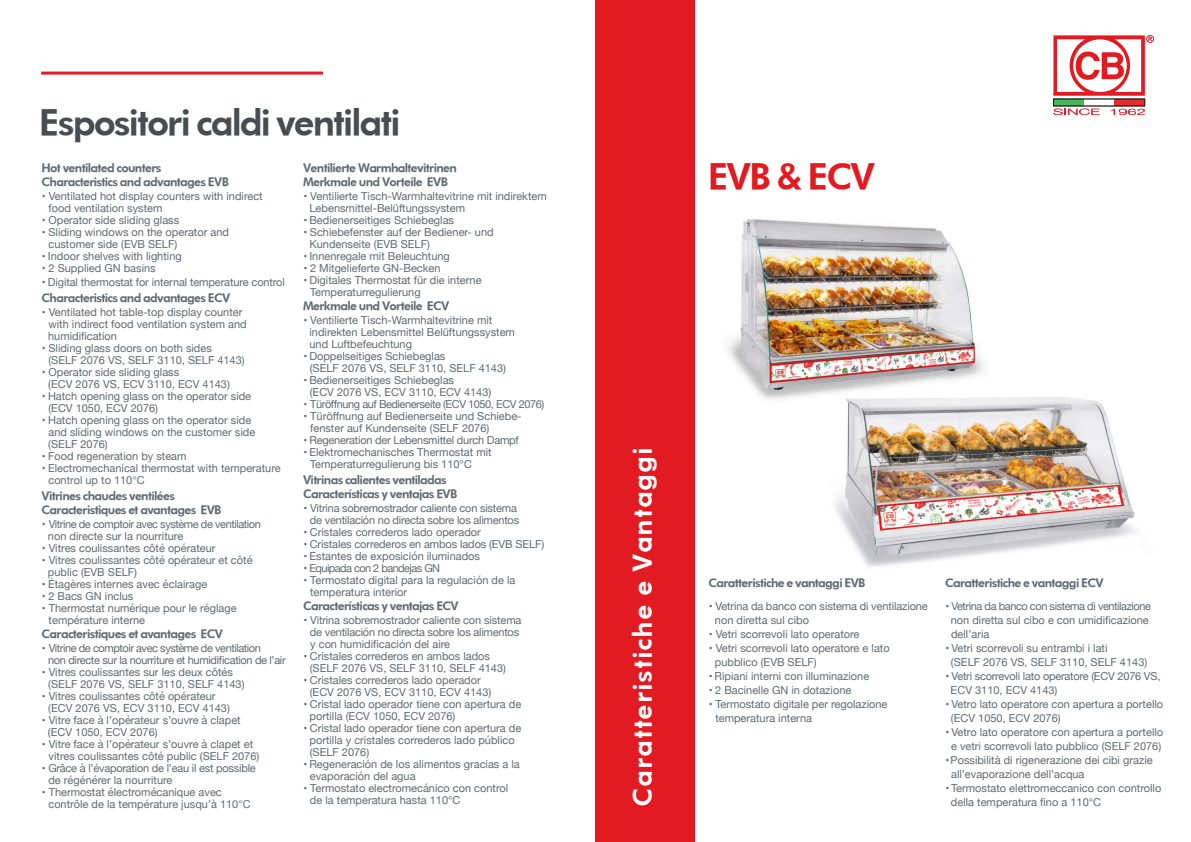
<style>
.page{position:relative;width:1191px;height:842px;background:#fff}
.page>*{position:absolute;margin:0;border:0;box-sizing:border-box;transform-origin:0 0}
.t1{font:800 36px "Volkswagen";color:#474e52}
.t2{font:800 36px "Volkswagen";color:#e21a21}
.t3{font:800 26px "Volkswagen";letter-spacing:.1em;color:#fff}
.t4{font:800 12px/14px "Volkswagen";color:#5e6a71}
.t5{font:11px/12px "Helvetica Neue";color:#5e6a71}
.t6{font:11px/14px "Helvetica Neue";letter-spacing:-.02em;color:#5e6a71}
.t7{font:11px/12px "Helvetica Neue";letter-spacing:-.04em;color:#5e6a71}
.t8{font:11px "Helvetica Neue";letter-spacing:-.05em;color:#5e6a71}
</style>
<div class="page">
<hr style="left:41px;top:72px;width:282px;height:3px;background:#e21a21">
<div style="left:1053px;top:99px;width:30px;height:7px;background:#41b759"></div>
<div style="left:1114px;top:99px;width:30px;height:7px;background:#e9282f"></div>
<svg style="left:1053px;top:109px;width:46px;height:6px"></svg>
<svg style="left:1110px;top:109px;width:34px;height:6px"></svg>
<svg style="left:1053px;top:35px;width:100px;height:60px"></svg>
<div style="left:595px;top:0;width:99px;height:842px;background:#e21a21"></div>
<img style="left:728px;top:219px;width:244px;height:180px">
<img style="left:808px;top:323px;width:328px;height:244px">
<h1 class="t1" style="left:40px;top:100px;width:361px">Espositori caldi ventilati</h1>
<p class="t4" style="left:42px;top:161px;width:188px">Hot ventilated counters<br>Characteristics and advantages EVB</p>
<p class="t5" style="left:49px;top:191px;width:216px;text-indent:-7px">• Ventilated hot display counters with indirect food ventilation system</p>
<p class="t5" style="left:42px;top:215px;width:139px">• Operator side sliding glass</p>
<p class="t5" style="left:48px;top:227px;width:182px;text-indent:-7px">• Sliding windows on the operator and customer side (EVB SELF)</p>
<p class="t5" style="left:42px;top:251px;width:141px">• Indoor shelves with lighting</p>
<p class="t5" style="left:42px;top:263px;width:115px">• 2 Supplied GN basins</p>
<p class="t5" style="left:42px;top:277px;width:244px">• Digital thermostat for internal temperature control</p>
<p class="t4" style="left:42px;top:291px;width:190px">Characteristics and advantages ECV</p>
<p class="t5" style="left:48px;top:307px;width:200px;text-indent:-6px">• Ventilated hot table-top display counter with indirect food ventilation system and humidification</p>
<p class="t5" style="left:48px;top:343px;width:198px;text-indent:-7px">• Sliding glass doors on both sides<br>(SELF 2076 VS, SELF 3110, SELF 4143)</p>
<p class="t5" style="left:48px;top:367px;width:183px;text-indent:-6px">• Operator side sliding glass<br>(ECV 2076 VS, ECV 3110, ECV 4143)</p>
<p class="t5" style="left:48px;top:391px;width:204px;text-indent:-7px">• Hatch opening glass on the operator side (ECV 1050, ECV 2076)</p>
<p class="t5" style="left:48px;top:415px;width:208px;text-indent:-6px">• Hatch opening glass on the operator side and sliding windows on the customer side (SELF 2076)</p>
<p class="t5" style="left:42px;top:451px;width:146px">• Food regeneration by steam</p>
<p class="t5" style="left:48px;top:463px;width:234px;text-indent:-7px">• Electromechanical thermostat with temperature control up to 110°C</p>
<p class="t4" style="left:42px;top:489px;width:181px">Vitrines chaudes ventilées<br>Caracteristiques et avantages EVB</p>
<p class="t7" style="left:48px;top:519px;width:214px;text-indent:-6px">• Vitrine de comptoir avec système de ventilation non directe sur la nourriture</p>
<p class="t5" style="left:42px;top:543px;width:175px">• Vitres coulissantes côté opérateur</p>
<p class="t5" style="left:48px;top:555px;width:206px;text-indent:-6px">• Vitres coulissantes côté opérateur et côté public (EVB SELF)</p>
<p class="t5" style="left:42px;top:579px;width:167px">• Étagères internes avec éclairage</p>
<p class="t5" style="left:42px;top:591px;width:93px">• 2 Bacs GN inclus</p>
<p class="t5" style="left:49px;top:603px;width:190px;text-indent:-7px">• Thermostat numérique pour le réglage température interne</p>
<p class="t4" style="left:42px;top:627px;width:182px">Caracteristiques et avantages ECV</p>
<p class="t7" style="left:48px;top:643px;width:239px;text-indent:-6px">• Vitrine de comptoir avec système de ventilation<br>non directe sur la nourriture et humidification de l’air</p>
<p class="t5" style="left:48px;top:667px;width:198px;text-indent:-6px">• Vitres coulissantes sur les deux côtés (SELF 2076 VS, SELF 3110, SELF 4143)</p>
<p class="t5" style="left:48px;top:691px;width:183px;text-indent:-6px">• Vitres coulissantes côté opérateur (ECV 2076 VS, ECV 3110, ECV 4143)</p>
<p class="t5" style="left:48px;top:715px;width:194px;text-indent:-6px">• Vitre face à l’opérateur s’ouvre à clapet (ECV 1050, ECV 2076)</p>
<p class="t5" style="left:49px;top:739px;width:212px;text-indent:-7px">• Vitre face à l’opérateur s’ouvre à clapet et vitres coulissantes côté public (SELF 2076)</p>
<p class="t6" style="left:48px;top:763px;width:209px;line-height:12px;text-indent:-7px">• Grâce à l’évaporation de l’eau il est possible de régénérer la nourriture</p>
<p class="t5" style="left:48px;top:787px;width:204px;text-indent:-7px">• Thermostat électromécanique avec contrôle de la température jusqu’à 110°C</p>
<p class="t4" style="left:303px;top:161px;width:155px">Ventilierte Warmhaltevitrinen<br>Merkmale und Vorteile EVB</p>
<p class="t5" style="left:309px;top:191px;width:239px;text-indent:-6px">• Ventilierte Tisch-Warmhaltevitrine mit indirektem<br>Lebensmittel-Belüftungssystem</p>
<p class="t5" style="left:303px;top:215px;width:152px">• Bedienerseitiges Schiebeglas</p>
<p class="t5" style="left:309px;top:227px;width:186px;text-indent:-6px">• Schiebefenster auf der Bediener- und<br>Kundenseite (EVB SELF)</p>
<p class="t5" style="left:303px;top:251px;width:148px">• Innenregale mit Beleuchtung</p>
<p class="t5" style="left:303px;top:263px;width:139px">• 2 Mitgelieferte GN-Becken</p>
<p class="t5" style="left:310px;top:275px;width:173px;text-indent:-7px">• Digitales Thermostat für die interne<br>Temperaturregulierung</p>
<p class="t4" style="left:303px;top:299px;width:147px">Merkmale und Vorteile ECV</p>
<p class="t5" style="left:309px;top:315px;width:207px;text-indent:-6px">• Ventilierte Tisch-Warmhaltevitrine mit indirekten Lebensmittel Belüftungssystem und Luftbefeuchtung</p>
<p class="t5" style="left:310px;top:351px;width:198px;text-indent:-6px">• Doppelseitiges Schiebeglas<br>(SELF 2076 VS, SELF 3110, SELF 4143)</p>
<p class="t5" style="left:310px;top:375px;width:183px;text-indent:-6px">• Bedienerseitiges Schiebeglas<br>(ECV 2076 VS, ECV 3110, ECV 4143)</p>
<p class="t7" style="left:303px;top:399px;width:242px">• Türöffnung auf Bedienerseite (ECV 1050, ECV 2076)</p>
<p class="t5" style="left:310px;top:411px;width:213px;text-indent:-7px">• Türöffnung auf Bedienerseite und Schiebe&shy;fenster auf Kundenseite (SELF 2076)</p>
<p class="t6" style="left:303px;top:434px;width:217px">• Regeneration der Lebensmittel durch Dampf</p>
<p class="t5" style="left:310px;top:447px;width:183px;text-indent:-7px">• Elektromechanisches Thermostat mit<br>Temperaturregulierung bis 110°C</p>
<p class="t4" style="left:303px;top:473px;width:155px">Vitrinas calientes ventiladas<br>Características y ventajas EVB</p>
<p class="t6" style="left:303px;top:503px;width:217px;line-height:12px;text-align:center">• Vitrina sobremostrador caliente con sistema de ventilación no directa sobre los alimentos</p>
<p class="t5" style="left:303px;top:527px;width:179px">• Cristales correderos lado operador</p>
<p class="t5" style="left:303px;top:539px;width:242px">• Cristales correderos en ambos lados (EVB SELF)</p>
<p class="t5" style="left:303px;top:551px;width:178px">• Estantes de exposición iluminados</p>
<p class="t8" style="left:303px;top:560px;width:138px">• Equipada con 2 bandejas GN</p>
<p class="t5" style="left:310px;top:575px;width:207px;text-indent:-7px">• Termostato digital para la regulación de la temperatura interior</p>
<p class="t4" style="left:303px;top:599px;width:157px">Características y ventajas ECV</p>
<p class="t5" style="left:310px;top:615px;width:213px;text-indent:-7px">• Vitrina sobremostrador caliente con sistema de ventilación no directa sobre los alimentos y con humidificación del aire</p>
<p class="t5" style="left:310px;top:651px;width:198px;text-indent:-6px">• Cristales correderos en ambos lados (SELF 2076 VS, SELF 3110, SELF 4143)</p>
<p class="t5" style="left:310px;top:675px;width:183px;text-indent:-6px">• Cristales correderos lado operador (ECV 2076 VS, ECV 3110, ECV 4143)</p>
<p class="t5" style="left:309px;top:699px;width:213px;text-indent:-6px">• Cristal lado operador tiene con apertura de portilla (ECV 1050, ECV 2076)</p>
<p class="t5" style="left:309px;top:723px;width:213px;text-indent:-6px">• Cristal lado operador tiene con apertura de portilla y cristales correderos lado público (SELF 2076)</p>
<p class="t5" style="left:310px;top:759px;width:211px;text-indent:-6px">• Regeneración de los alimentos gracias a la evaporación del agua</p>
<p class="t5" style="left:310px;top:783px;width:200px;text-indent:-7px">• Termostato electromecánico con control de la temperatura hasta 110°C</p>
<h1 class="t2" style="left:709px;top:154px;width:167px">EVB &amp; ECV</h1>
<h2 class="t3" style="left:626px;top:806px;width:359px;rotate:-90deg">Caratteristiche e Vantaggi</h2>
<p class="t4" style="left:709px;top:576px;width:158px">Caratteristiche e vantaggi EVB</p>
<p class="t5" style="left:715px;top:600px;width:214px;line-height:14px;text-indent:-6px">• Vetrina da banco con sistema di ventilazione non diretta sul cibo</p>
<p class="t5" style="left:709px;top:629px;width:152px">• Vetri scorrevoli lato operatore</p>
<p class="t5" style="left:715px;top:642px;width:176px;line-height:14px;text-indent:-6px">• Vetri scorrevoli lato operatore e lato pubblico (EVB SELF)</p>
<p class="t5" style="left:709px;top:671px;width:162px">• Ripiani interni con illuminazione</p>
<p class="t5" style="left:709px;top:685px;width:144px">• 2 Bacinelle GN in dotazione</p>
<p class="t5" style="left:715px;top:698px;width:174px;line-height:14px;text-indent:-7px">• Termostato digitale per regolazione temperatura interna</p>
<p class="t4" style="left:945px;top:576px;width:159px">Caratteristiche e vantaggi ECV</p>
<p class="t6" style="left:950px;top:600px;width:202px;text-indent:-5px">• Vetrina da banco con sistema di ventilazione non diretta sul cibo e con umidificazione dell’aria</p>
<p class="t5" style="left:951px;top:642px;width:198px;line-height:14px;text-indent:-6px">• Vetri scorrevoli su entrambi i lati<br>(SELF 2076 VS, SELF 3110, SELF 4143)</p>
<p class="t6" style="left:950px;top:670px;width:211px;text-indent:-5px">• Vetri scorrevoli lato operatore (ECV 2076 VS,<br>ECV 3110, ECV 4143)</p>
<p class="t5" style="left:951px;top:698px;width:214px;line-height:14px;text-indent:-6px">• Vetro lato operatore con apertura a portello (ECV 1050, ECV 2076)</p>
<p class="t5" style="left:945px;top:726px;width:219px;line-height:14px;text-align:center">• Vetro lato operatore con apertura a portello e vetri scorrevoli lato pubblico (SELF 2076)</p>
<p class="t5" style="left:951px;top:754px;width:203px;line-height:14px;text-indent:-6px">• Possibilità di rigenerazione dei cibi grazie all’evaporazione dell’acqua</p>
<p class="t5" style="left:951px;top:782px;width:212px;line-height:14px;text-indent:-6px">• Termostato elettromeccanico con controllo della temperatura fino a 110°C</p>
</div>
